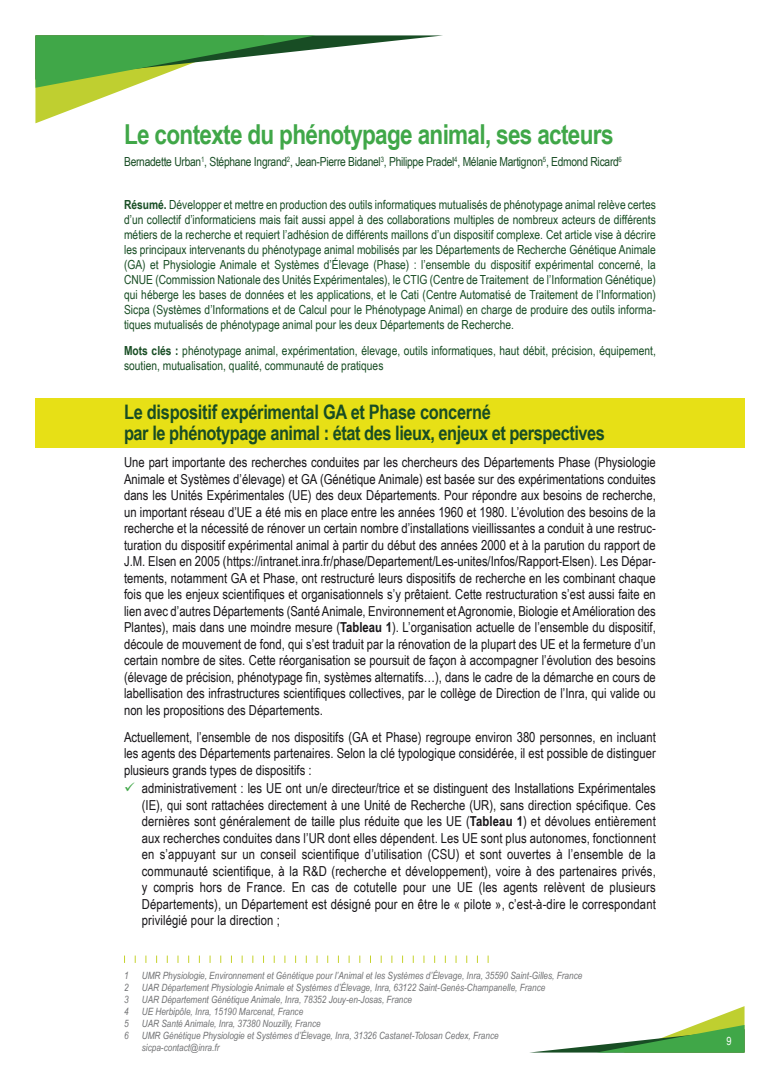
<style>
.page{position:relative;width:780px;height:1088px;background:#fff}
.page>*{position:absolute;margin:0;border:0;box-sizing:border-box;transform-origin:0 0}
.t1{font:700 27.5px "Arial Narrow";letter-spacing:-.025em;color:#40a748}
.t2{font:700 20px/21.2px "Arial Narrow";letter-spacing:-.025em;color:#184d24}
.t3{font:13.75px/16.5px "Arial Narrow";color:#171518;text-align:justify}
.t4{font:12.5px/15px "Arial Narrow";color:#184d24;text-align:justify}
.t5{font:12.5px "Arial Narrow";letter-spacing:-.02em;color:#184d24}
.t6{font:11.25px "Arial Narrow";color:#fff}
.t7{font:italic 10px/12px "Arial Narrow";color:#707173}
.s1{font-weight:700}
.s2{color:#40a748}
</style>
<div class="page">
<svg style="left:535px;top:1006px;width:209px;height:46px"></svg>
<div style="left:35px;top:398px;width:709px;height:50px;background:#e7e016"></div>
<svg style="left:35px;top:35px;width:408px;height:88px"></svg>
<h1 class="t1" style="left:124px;top:114px;width:491px">Le contexte du phénotypage animal, ses acteurs</h1>
<p class="t5" style="left:124px;top:152px;width:499px">Bernadette Urban<sup>1</sup>, Stéphane Ingrand<sup>2</sup>, Jean‑Pierre Bidanel<sup>3</sup>, Philippe Pradel<sup>4</sup>, Mélanie Martignon<sup>5</sup>, Edmond Ricard<sup>6</sup></p>
<p class="t4" style="left:124px;top:197px;width:533px"><span class="s1">Résumé.</span> Développer et mettre en production des outils informatiques mutualisés de phénotypage animal relève certes d’un collectif d’informaticiens mais fait aussi appel à des collaborations multiples de nombreux acteurs de différents métiers de la recherche et requiert l’adhésion de différents maillons d’un dispositif complexe. Cet article vise à décrire les principaux intervenants du phénotypage animal mobilisés par les Départements de Recherche Génétique Animale (GA) et Physiologie Animale et Systèmes d’Élevage (Phase) : l’ensemble du dispositif expérimental concerné, la CNUE (Commission Nationale des Unités Expérimentales), le CTIG (Centre de Traitement de l’Information Génétique) qui héberge les bases de données et les applications, et le Cati (Centre Automatisé de Traitement de l’Information)<br>Sicpa (Systèmes d’Informations et de Calcul pour le Phénotypage Animal) en charge de produire des outils informa‑ tiques mutualisés de phénotypage animal pour les deux Départements de Recherche.</p>
<p class="t4" style="left:124px;top:342px;width:533px"><span class="s1">Mots clés :</span> phénotypage animal, expérimentation, élevage, outils informatiques, haut débit, précision, équipement, soutien, mutualisation, qualité, communauté de pratiques</p>
<h2 class="t2" style="left:124px;top:400px;width:482px">Le dispositif expérimental GA et Phase concerné<br>par le phénotypage animal : état des lieux, enjeux et perspectives</h2>
<p class="t3" style="left:124px;top:453px;width:533px">Une part importante des recherches conduites par les chercheurs des Départements Phase (Physiologie Animale et Systèmes d’élevage) et GA (Génétique Animale) est basée sur des expérimentations conduites dans les Unités Expérimentales (UE) des deux Départements. Pour répondre aux besoins de recherche, un important réseau d’UE a été mis en place entre les années 1960 et 1980. L’évolution des besoins de la recherche et la nécessité de rénover un certain nombre d’installations vieillissantes a conduit à une restruc‑ turation du dispositif expérimental animal à partir du début des années 2000 et à la parution du rapport de J.M. Elsen en 2005 (https://intranet.inra.fr/phase/Departement/Les‑unites/Infos/Rapport‑Elsen). Les Dépar‑ tements, notamment GA et Phase, ont restructuré leurs dispositifs de recherche en les combinant chaque fois que les enjeux scientifiques et organisationnels s’y prêtaient. Cette restructuration s’est aussi faite en lien avec d’autres Départements (Santé Animale, Environnement et Agronomie, Biologie et Amélioration des Plantes), mais dans une moindre mesure (<span class="s1">Tableau 1</span>). L’organisation actuelle de l’ensemble du dispositif, découle de mouvement de fond, qui s’est traduit par la rénovation de la plupart des UE et la fermeture d’un certain nombre de sites. Cette réorganisation se poursuit de façon à accompagner l’évolution des besoins (élevage de précision, phénotypage fin, systèmes alternatifs…), dans le cadre de la démarche en cours de labellisation des infrastructures scientifiques collectives, par le collège de Direction de l’Inra, qui valide ou non les propositions des Départements.</p>
<p class="t3" style="left:124px;top:728px;width:533px">Actuellement, l’ensemble de nos dispositifs (GA et Phase) regroupe environ 380 personnes, en incluant les agents des Départements partenaires. Selon la clé typologique considérée, il est possible de distinguer plusieurs grands types de dispositifs :</p>
<p class="t3" style="left:142px;top:779px;width:515px;text-indent:-18px"><span class="s2">✓</span> administrativement : les UE ont un/e directeur/trice et se distinguent des Installations Expérimentales (IE), qui sont rattachées directement à une Unité de Recherche (UR), sans direction spécifique. Ces dernières sont généralement de taille plus réduite que les UE (<span class="s1">Tableau 1</span>) et dévolues entièrement aux recherches conduites dans l’UR dont elles dépendent. Les UE sont plus autonomes, fonctionnent en s’appuyant sur un conseil scientifique d’utilisation (CSU) et sont ouvertes à l’ensemble de la communauté scientifique, à la R&amp;D (recherche et développement), voire à des partenaires privés, y compris hors de France. En cas de cotutelle pour une UE (les agents relèvent de plusieurs Départements), un Département est désigné pour en être le « pilote », c’est‑à‑dire le correspondant privilégié pour la direction ;</p>
<p class="t7" style="left:124px;top:969px;width:6px">1</p>
<p class="t7" style="left:142px;top:969px;width:442px">UMR Physiologie, Environnement et Génétique pour l’Animal et les Systèmes d’Élevage, Inra, 35590 Saint‑Gilles, France</p>
<p class="t7" style="left:124px;top:981px;width:6px">2</p>
<p class="t7" style="left:142px;top:981px;width:405px">UAR Département Physiologie Animale et Systèmes d’Élevage, Inra, 63122 Saint‑Genès‑Champanelle, France</p>
<p class="t7" style="left:124px;top:993px;width:6px">3</p>
<p class="t7" style="left:142px;top:993px;width:272px">UAR Département Génétique Animale, Inra, 78352 Jouy‑en‑Josas, France</p>
<p class="t7" style="left:124px;top:1005px;width:6px">4</p>
<p class="t7" style="left:142px;top:1005px;width:163px">UE Herbipôle, Inra, 15190 Marcenat, France</p>
<p class="t7" style="left:124px;top:1017px;width:6px">5</p>
<p class="t7" style="left:142px;top:1017px;width:180px">UAR Santé Animale, Inra, 37380 Nouzilly, France</p>
<p class="t7" style="left:124px;top:1029px;width:6px">6</p>
<p class="t7" style="left:142px;top:1029px;width:358px">UMR Génétique Physiologie et Systèmes d’Élevage, Inra, 31326 Castanet‑Tolosan Cedex, France sicpa‑contact@inra.fr</p>
<p class="t6" style="left:726px;top:1033px;width:7px">9</p>
</div>
